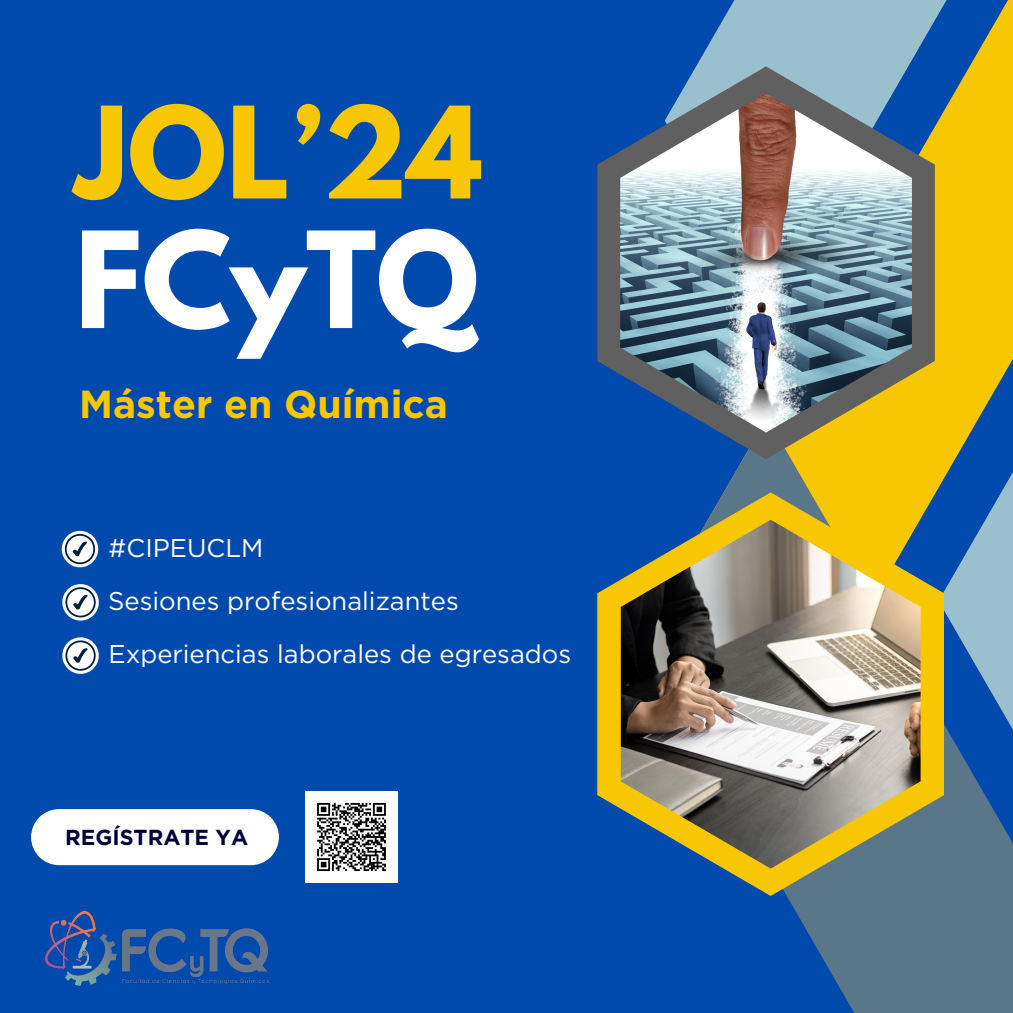
<style>
.page{position:relative;width:1013px;height:1013px;background:#fff}
.page>*{position:absolute;margin:0;border:0;box-sizing:border-box;transform-origin:0 0}
.t1{font:700 118.25px "League Spartan";color:#fff}
.t2{font:700 112.5px "League Spartan";color:#f7c704}
.t3{font:700 39.12px "Gotham";color:#f7c704}
.t4{font:25.62px "Gotham";color:#fff}
.t5{font:700 21.62px "Gotham";color:#030237}
</style>
<div class="page">
<div style="left:0;top:0;width:1012px;height:1012px;background:#004aad"></div>
<svg style="left:62px;top:531px;width:36px;height:36px"></svg>
<svg style="left:62px;top:584px;width:37px;height:36px"></svg>
<svg style="left:62px;top:637px;width:37px;height:36px"></svg>
<svg style="left:31px;top:809px;width:248px;height:56px;background:#f2f5fa"></svg>
<svg style="left:696px;top:0;width:316px;height:417px"></svg>
<svg style="left:724px;top:417px;width:288px;height:595px;fill:#597788"></svg>
<svg style="left:938px;top:279px;width:74px;height:505px"></svg>
<svg style="left:597px;top:66px;width:337px;height:393px"></svg>
<img style="left:620px;top:93px;width:291px;height:339px">
<svg style="left:597px;top:492px;width:347px;height:404px"></svg>
<img style="left:620px;top:519px;width:300px;height:349px">
<img style="left:45px;top:911px;width:223px;height:74px">
<img style="left:306px;top:791px;width:92px;height:92px">
<p class="t2" style="left:75px;top:97px;width:409px">JOL’24</p>
<p class="t1" style="left:75px;top:221px;width:405px">FCyTQ</p>
<p class="t3" style="left:79px;top:381px;width:370px">Máster en Química</p>
<h5 class="t4" style="left:108px;top:532px;width:156px">#CIPEUCLM</h5>
<h5 class="t4" style="left:108px;top:585px;width:352px">Sesiones profesionalizantes</h5>
<p class="t4" style="left:108px;top:639px;width:464px">Experiencias laborales de egresados</p>
<h4 class="t5" style="left:65px;top:823px;width:184px">REGÍSTRATE YA</h4>
</div>
